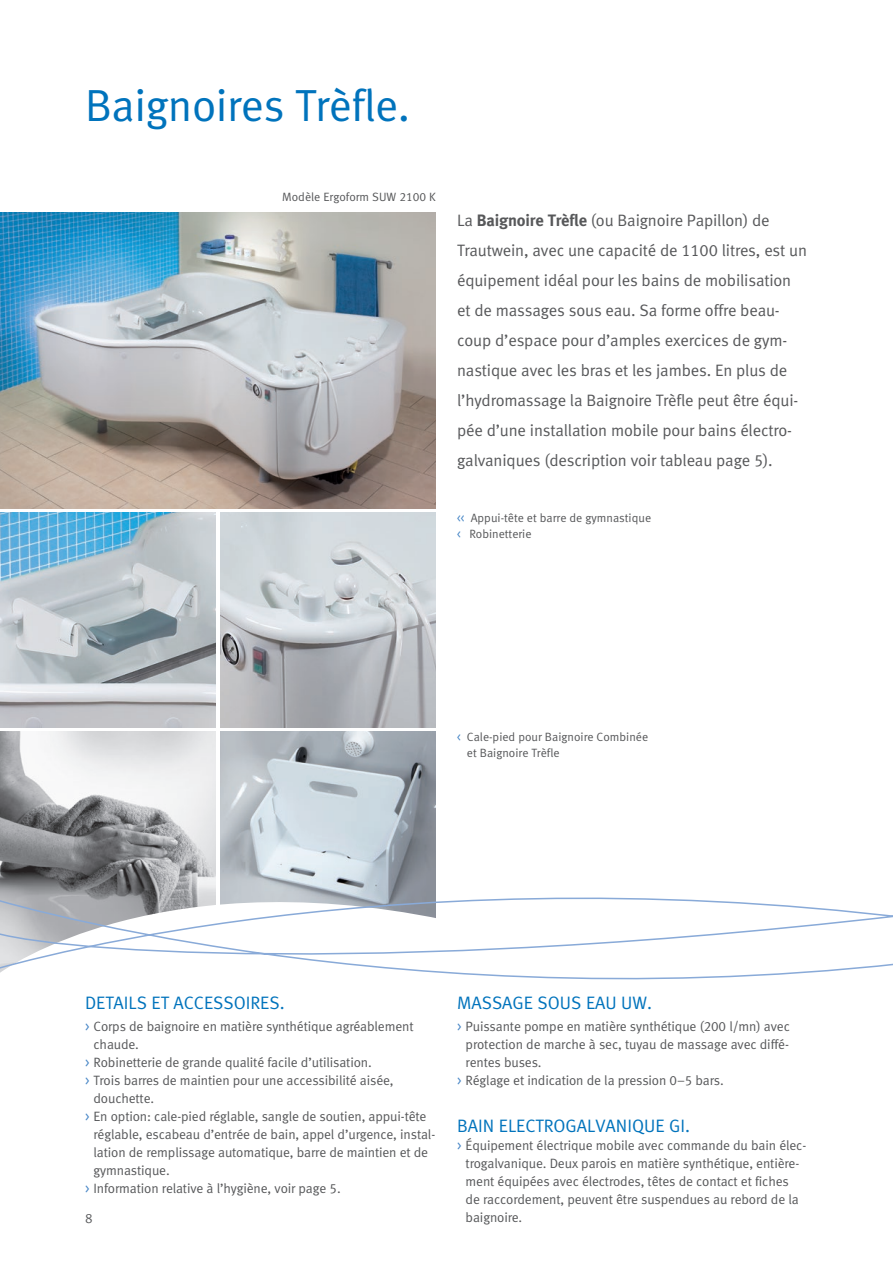
<style>
.page{position:relative;width:893px;height:1263px;background:#fff}
.page>*{position:absolute;margin:0;border:0;box-sizing:border-box;transform-origin:0 0}
.t1{font:45px "Meta Normal LF";letter-spacing:-.01em;color:#0073bc}
.t2{font:18px "Meta Normal LF";color:#0073bc}
.t3{font:16.5px/30px "Meta Normal LF";letter-spacing:-.01em;color:#57585a}
.t4{font:13.5px/18px "Meta Normal LF";letter-spacing:-.01em;color:#57585a}
.t5{font:12px/16.5px "Meta Normal LF";color:#57585a}
.s1{font-family:"Meta";font-weight:700}
.s2{color:#4786c6}
</style>
<div class="page">
<img style="left:0;top:731px;width:216px;height:119px">
<img style="left:220px;top:731px;width:216px;height:119px">
<img style="left:0;top:213px;width:436px;height:295px">
<svg style="left:0;top:850px;width:657px;height:130px"></svg>
<svg style="left:0;top:874px;width:893px;height:105px"></svg>
<img style="left:0;top:512px;width:216px;height:215px">
<img style="left:220px;top:512px;width:216px;height:215px">
<h1 class="t1" style="left:85px;top:79px;width:327px">Baignoires Trèfle.</h1>
<p class="t5" style="left:282px;top:188px;width:155px">Modèle Ergoform SUW 2100 K</p>
<p class="t3" style="left:457px;top:205px;width:351px">La <span class="s1">Baignoire Trèfle</span> (ou Baignoire Papillon) de Trautwein, avec une capacité de 1100 litres, est un équipement idéal pour les bains de mobilisation et de massages sous eau. Sa forme offre beau&shy;coup d’espace pour d’amples exercices de gym&shy;nastique avec les bras et les jambes. En plus de l’hydromassage la Baignoire Trèfle peut être équi&shy;pée d’une installation mobile pour bains électro&shy;galvaniques (description voir tableau page 5).</p>
<p class="t5" style="left:457px;top:509px;width:196px"><span class="s2">&lt;&lt;</span> Appui-tête et barre de gymnastique <span class="s2">&lt;</span> Robinetterie</p>
<p class="t5" style="left:467px;top:728px;width:183px;text-indent:-10px"><span class="s2">&lt;</span> Cale-pied pour Baignoire Combinée et Baignoire Trèfle</p>
<h2 class="t2" style="left:85px;top:993px;width:201px">DETAILS ET ACCESSOIRES.</h2>
<h2 class="t2" style="left:457px;top:993px;width:196px">MASSAGE SOUS EAU UW.</h2>
<p class="t4" style="left:85px;top:1017px;width:330px"><span class="s2">&gt;</span> Corps de baignoire en matière synthétique agréablement</p>
<p class="t4" style="left:94px;top:1035px;width:47px">chaude.</p>
<p class="t4" style="left:85px;top:1053px;width:288px"><span class="s2">&gt;</span> Robinetterie de grande qualité facile d’utilisation.</p>
<p class="t4" style="left:85px;top:1071px;width:310px"><span class="s2">&gt;</span> Trois barres de maintien pour une accessibilité aisée,</p>
<p class="t4" style="left:94px;top:1089px;width:62px">douchette.</p>
<p class="t4" style="left:85px;top:1107px;width:343px"><span class="s2">&gt;</span> En option: cale-pied réglable, sangle de soutien, appui-tête</p>
<p class="t4" style="left:94px;top:1125px;width:343px">réglable, escabeau d’entrée de bain, appel d’urgence, instal-</p>
<p class="t4" style="left:94px;top:1143px;width:336px">lation de remplissage automatique, barre de maintien et de</p>
<p class="t4" style="left:94px;top:1161px;width:78px">gymnastique.</p>
<p class="t4" style="left:85px;top:1179px;width:257px"><span class="s2">&gt;</span> Information relative à l’hygiène, voir page 5.</p>
<p class="t4" style="left:457px;top:1017px;width:334px"><span class="s2">&gt;</span> Puissante pompe en matière synthétique (200 l/mn) avec</p>
<p class="t4" style="left:466px;top:1035px;width:325px">protection de marche à sec, tuyau de massage avec diffé-</p>
<p class="t4" style="left:466px;top:1053px;width:78px">rentes buses.</p>
<p class="t4" style="left:457px;top:1071px;width:268px"><span class="s2">&gt;</span> Réglage et indication de la pression 0–5 bars.</p>
<h2 class="t2" style="left:457px;top:1115px;width:234px">BAIN ELECTROGALVANIQUE GI.</h2>
<p class="t4" style="left:466px;top:1136px;width:342px;text-indent:-9px"><span class="s2">&gt;</span> Équipement électrique mobile avec commande du bain élec&shy;trogalvanique. Deux parois en matière synthétique, entière&shy;ment équipées avec électrodes, têtes de contact et fiches de raccordement, peuvent être suspendues au rebord de la baignoire.</p>
<p class="t4" style="left:85px;top:1209px;width:9px">8</p>
</div>
